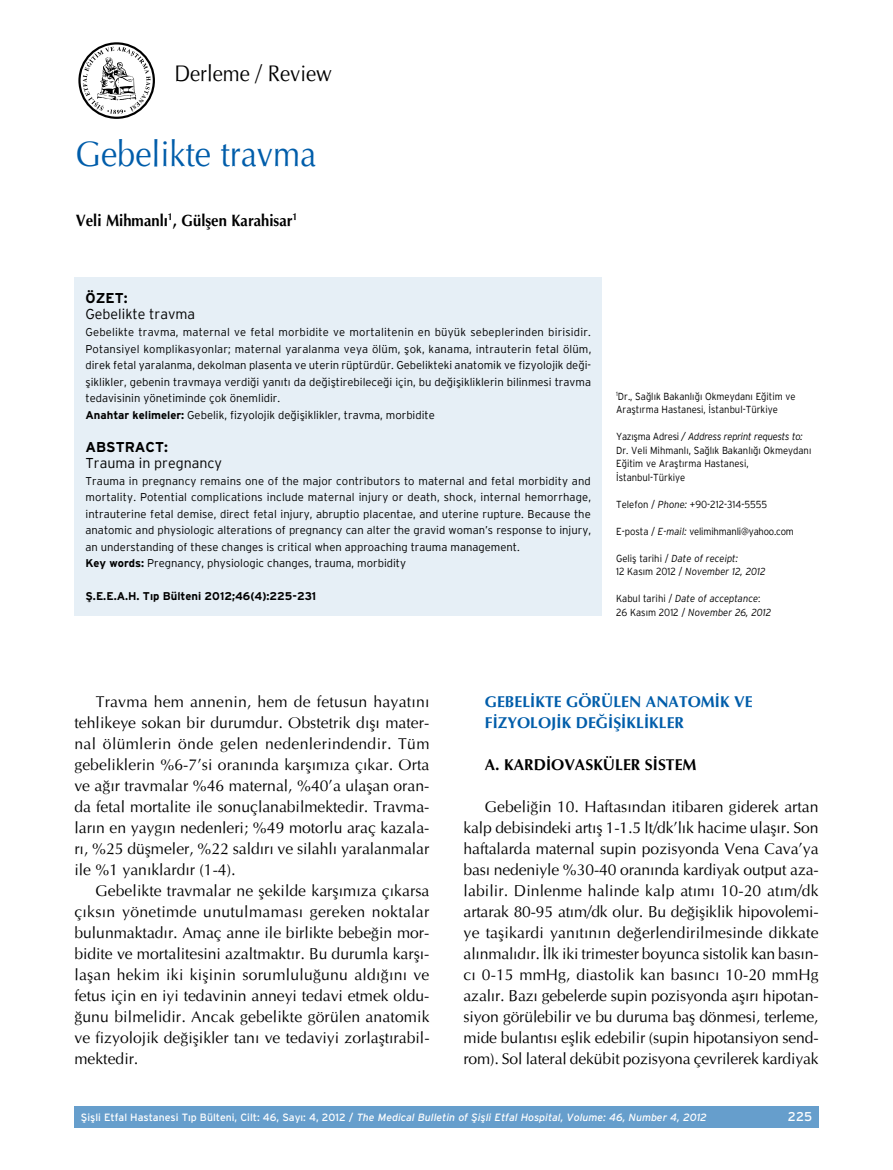
<style>
.page{position:relative;width:893px;height:1170px;background:#fff}
.page>*{position:absolute;margin:0;border:0;box-sizing:border-box;transform-origin:0 0}
.t1{font:36px "Optima";color:#005daa;scale:.9 1}
.t2{font:22.5px "Optima";color:#000;scale:.9 1}
.t3{font:700 16.5px "Optima";color:#000;scale:.9 1}
.t4{font:15.75px/21px "Optima";color:#000;text-align:justify}
.t5{font:700 15.75px/21px "Optima";color:#005daa}
.t6{font:700 15.75px "Optima";color:#000}
.t7{font:300 14.25px "Interstate";color:#000}
.t8{font:700 14.25px "Interstate";color:#000}
.t9{font:12.75px "Interstate";color:#fff}
.t10{font:300 11.25px/16.5px "Interstate";color:#000}
.t11{font:700 11.25px "Interstate";color:#000}
.t12{font:italic 10.5px "Interstate";color:#fff}
.t13{font:300 10.2px/13.5px "Interstate";color:#000;scale:.93 1}
.t14{font:italic 300 10.2px/13.5px "Interstate";color:#000;scale:.93 1}
.t15{font:300 10.2px "Interstate";letter-spacing:-.02em;color:#000;scale:.93 1}
.s1{font-weight:700}
.s2{font-style:italic}
.s3{font-style:normal}
</style>
<div class="page">
<div style="left:74px;top:1106px;width:745px;height:21px;background:#669ecc"></div>
<div style="left:74px;top:277px;width:528px;height:338px;background:#e6eff6"></div>
<div style="left:78px;top:42px;width:77px;height:77px;border:2px solid #000;border-radius:50%"></div>
<svg style="left:83px;top:47px;width:68px;height:67px"></svg>
<h2 class="t2" style="left:174px;top:60px;width:177px">Derleme / Review</h2>
<h1 class="t1" style="left:76px;top:132px;width:269px">Gebelikte travma</h1>
<p class="t3" style="left:76px;top:210px;width:248px">Veli Mihmanlı<sup>1</sup>, Gülşen Karahisar<sup>1</sup></p>
<p class="t8" style="left:85px;top:290px;width:44px">ÖZET:</p>
<p class="t7" style="left:85px;top:306px;width:111px">Gebelikte travma</p>
<p class="t10" style="left:85px;top:323px;width:507px">Gebelikte travma, maternal ve fetal morbidite ve mortalitenin en büyük sebeplerinden birisidir.<br>Potansiyel komplikasyonlar; maternal yaralanma veya ölüm, şok, kanama, intrauterin fetal ölüm, direk fetal yaralanma, dekolman plasenta ve uterin rüptürdür. Gebelikteki anatomik ve fizyolojik deği&shy;şiklikler, gebenin travmaya verdiği yanıtı da değiştirebileceği için, bu değişikliklerin bilinmesi travma tedavisinin yönetiminde çok önemlidir.<br><span class="s1">Anahtar kelimeler:</span> Gebelik, fizyolojik değişiklikler, travma, morbidite</p>
<p class="t8" style="left:85px;top:438px;width:84px">ABSTRACT:</p>
<p class="t7" style="left:85px;top:455px;width:138px">Trauma in pregnancy</p>
<p class="t10" style="left:85px;top:472px;width:507px">Trauma in pregnancy remains one of the major contributors to maternal and fetal morbidity and mortality. Potential complications include maternal injury or death, shock, internal hemorrhage, intrauterine fetal demise, direct fetal injury, abruptio placentae, and uterine rupture. Because the anatomic and physiologic alterations of pregnancy can alter the gravid woman’s response to injury, an understanding of these changes is critical when approaching trauma management.<br><span class="s1">Key words:</span> Pregnancy, physiologic changes, trauma, morbidity</p>
<p class="t11" style="left:85px;top:589px;width:232px">Ş.E.E.A.H. Tıp Bülteni 2012;46(4):225-231</p>
<p class="t13" style="left:616px;top:389px;width:195px"><sup>1</sup>Dr., Sağlık Bakanlığı Okmeydanı Eğitim ve<br>Araştırma Hastanesi, İstanbul-Türkiye</p>
<p class="t13" style="left:616px;top:429px;width:211px">Yazışma Adresi <span class="s2">/ Address reprint requests to:<br></span>Dr. Veli Mihmanlı, Sağlık Bakanlığı Okmeydanı Eğitim ve Araştırma Hastanesi, İstanbul-Türkiye</p>
<p class="t13" style="left:616px;top:497px;width:164px">Telefon / <span class="s2">Phone:</span> +90-212-314-5555</p>
<p class="t15" style="left:616px;top:525px;width:193px">E-posta / <span class="s2">E-mail:</span> velimihmanli@yahoo.com</p>
<p class="t14" style="left:616px;top:551px;width:162px"><span class="s3">Geliş tarihi /</span> Date of receipt:<br><span class="s3">12 Kasım 2012 /</span> November 12, 2012</p>
<p class="t14" style="left:616px;top:591px;width:168px"><span class="s3">Kabul tarihi /</span> Date of acceptance<span class="s3">:<br>26 Kasım 2012 /</span> November 26, 2012</p>
<p class="t4" style="left:74px;top:691px;width:357px;text-indent:21px">Travma hem annenin, hem de fetusun hayatını tehlikeye sokan bir durumdur. Obstetrik dışı mater&shy;nal ölümlerin önde gelen nedenlerindendir. Tüm gebeliklerin %6-7’si oranında karşımıza çıkar. Orta ve ağır travmalar %46 maternal, %40’a ulaşan oran&shy;da fetal mortalite ile sonuçlanabilmektedir. Travma&shy;ların en yaygın nedenleri; %49 motorlu araç kazala&shy;rı, %25 düşmeler, %22 saldırı ve silahlı yaralanmalar ile %1 yanıklardır (1-4).</p>
<p class="t4" style="left:74px;top:880px;width:357px;text-indent:21px">Gebelikte travmalar ne şekilde karşımıza çıkarsa çıksın yönetimde unutulmaması gereken noktalar bulunmaktadır. Amaç anne ile birlikte bebeğin mor&shy;bidite ve mortalitesini azaltmaktır. Bu durumla karşı&shy;laşan hekim iki kişinin sorumluluğunu aldığını ve fetus için en iyi tedavinin anneyi tedavi etmek oldu&shy;ğunu bilmelidir. Ancak gebelikte görülen anatomik ve fizyolojik değişikler tanı ve tedaviyi zorlaştırabil&shy;mektedir.</p>
<p class="t5" style="left:485px;top:691px;width:269px">GEBELİKTE GÖRÜLEN ANATOMİK VE<br>FİZYOLOJİK DEĞİŞİKLİKLER</p>
<p class="t6" style="left:485px;top:754px;width:213px">A. KARDİOVASKÜLER SİSTEM</p>
<p class="t4" style="left:463px;top:796px;width:357px;text-indent:21px">Gebeliğin 10. Haftasından itibaren giderek artan kalp debisindeki artış 1-1.5 lt/dk’lık hacime ulaşır. Son haftalarda maternal supin pozisyonda Vena Cava’ya bası nedeniyle %30-40 oranında kardiyak output aza&shy;labilir. Dinlenme halinde kalp atımı 10-20 atım/dk artarak 80-95 atım/dk olur. Bu değişiklik hipovolemi&shy;ye taşikardi yanıtının değerlendirilmesinde dikkate alınmalıdır. İlk iki trimester boyunca sistolik kan basın&shy;cı 0-15 mmHg, diastolik kan basıncı 10-20 mmHg azalır. Bazı gebelerde supin pozisyonda aşırı hipotan&shy;siyon görülebilir ve bu duruma baş dönmesi, terleme, mide bulantısı eşlik edebilir (supin hipotansiyon send&shy;rom). Sol lateral dekübit pozisyona çevrilerek kardiyak</p>
<p class="t12" style="left:81px;top:1110px;width:628px"><span class="s3">Şişli Etfal Hastanesi T›p Bülteni, Cilt: 46, Say›: 4, 2012 /</span> The Medical Bulletin of Şişli Etfal Hospital, Volume: 46, Number 4, 2012</p>
<p class="t9" style="left:788px;top:1108px;width:26px">225</p>
</div>
